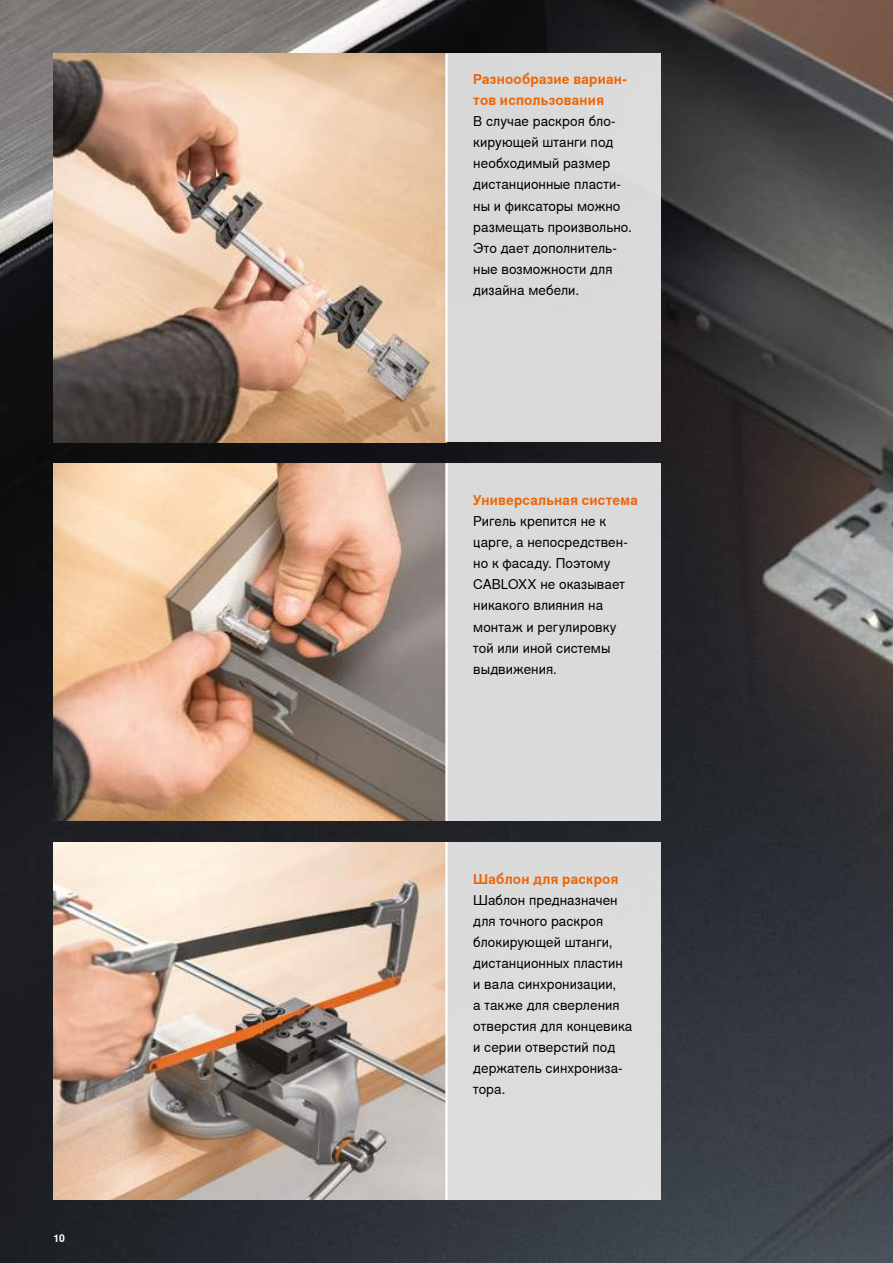
<style>
.page{position:relative;width:893px;height:1263px;background:#fff}
.page>*{position:absolute;margin:0;border:0;box-sizing:border-box;transform-origin:0 0}
.t1{font:13.5px/21px "Nimbus Sans Global";letter-spacing:.005em;color:#000}
.t2{font:700 13.5px/21px "Nimbus Sans Global";letter-spacing:.015em;color:#ec6608}
.t3{font:700 10.5px "Nimbus Sans Global";color:#fff}
</style>
<div class="page">
<img style="left:0;top:0;width:893px;height:1263px">
<div style="left:446px;top:842px;width:215px;height:358px;background:#dbdcdd"></div>
<div style="left:446px;top:54px;width:215px;height:388px;background:#d9d9d9"></div>
<div style="left:446px;top:463px;width:215px;height:358px;background:#dadadb"></div>
<img style="left:54px;top:463px;width:391px;height:358px">
<img style="left:54px;top:54px;width:391px;height:388px">
<img style="left:54px;top:842px;width:391px;height:358px">
<hr style="left:445px;top:842px;width:3px;height:358px;background:#fff">
<hr style="left:445px;top:54px;width:3px;height:388px;background:#fff">
<hr style="left:445px;top:463px;width:3px;height:358px;background:#fff">
<p class="t3" style="left:54px;top:1232px;width:13px">10</p>
<p class="t2" style="left:473px;top:69px;width:155px">Разнообразие вариан&shy;тов использования</p>
<p class="t1" style="left:473px;top:111px;width:160px">В случае раскроя бло&shy;кирующей штанги под необходимый размер дистанционные пласти&shy;ны и фиксаторы можно размещать произвольно.<br>Это дает дополнитель&shy;ные возможности для дизайна мебели.</p>
<p class="t2" style="left:473px;top:490px;width:166px">Универсальная система</p>
<p class="t1" style="left:473px;top:511px;width:156px">Ригель крепится не к царге, а непосредствен&shy;но к фасаду. Поэтому<br>CABLOXX не оказывает никакого влияния на монтаж и регулировку той или иной системы выдвижения.</p>
<p class="t2" style="left:473px;top:868px;width:147px">Шаблон для раскроя</p>
<p class="t1" style="left:473px;top:889px;width:161px">Шаблон предназначен для точного раскроя блокирующей штанги, дистанционных пластин и вала синхронизации,<br>а также для сверления отверстия для концевика и серии отверстий под держатель синхрониза&shy;тора.</p>
</div>
